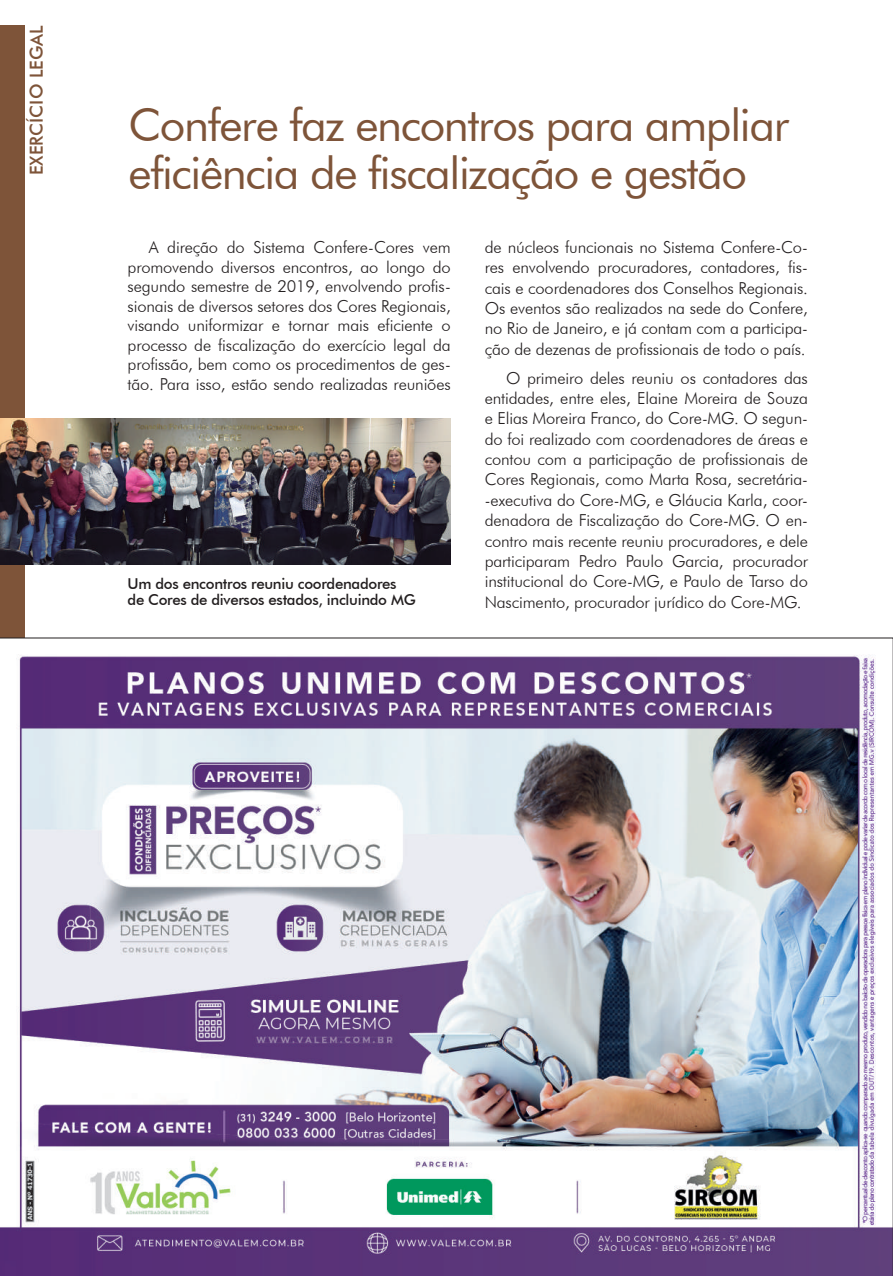
<style>
.page{position:relative;width:893px;height:1276px;background:#fff}
.page>*{position:absolute;margin:0;border:0;box-sizing:border-box;transform-origin:0 0}
.t1{font:45px/48px "Futura BT";letter-spacing:-.03em;color:#7e5439}
.t2{font:500 18px "Futura BT";color:#7e5439}
.t3{font:300 16.5px/20.4px "Futura BT";letter-spacing:-.01em;color:#231f20;text-align:justify}
.t4{font:500 15px/16.5px "Futura BT";letter-spacing:-.02em;color:#231f20}
</style>
<div class="page">
<div style="left:0;top:26px;width:25px;height:652px;background:#7e5439"></div>
<img style="left:0;top:638px;width:893px;height:638px">
<img style="left:0;top:418px;width:451px;height:147px">
<p class="t2" style="left:26px;top:175px;width:151px;rotate:-90deg">EXERCÍCIO LEGAL</p>
<h1 class="t1" style="left:129px;top:100px;width:662px">Confere faz encontros para ampliar eficiência de fiscalização e gestão</h1>
<p class="t3" style="left:128px;top:237px;width:325px;line-height:19.5px;text-indent:21px">A direção do Sistema Confere-Cores vem promovendo diversos encontros, ao longo do segundo semestre de 2019, envolvendo profis&shy;sionais de diversos setores dos Cores Regionais, visando uniformizar e tornar mais eficiente o processo de fiscalização do exercício legal da profissão, bem como os procedimentos de ges&shy;tão. Para isso, estão sendo realizadas reuniões</p>
<p class="t4" style="left:128px;top:575px;width:290px">Um dos encontros reuniu coordenadores de Cores de diversos estados, incluindo MG</p>
<p class="t3" style="left:485px;top:237px;width:325px">de núcleos funcionais no Sistema Confere-Co&shy;res envolvendo procuradores, contadores, fis&shy;cais e coordenadores dos Conselhos Regionais.<br>Os eventos são realizados na sede do Confere, no Rio de Janeiro, e já contam com a participa&shy;ção de dezenas de profissionais de todo o país.</p>
<p class="t3" style="left:485px;top:367px;width:325px;text-indent:21px">O primeiro deles reuniu os contadores das entidades, entre eles, Elaine Moreira de Souza e Elias Moreira Franco, do Core-MG. O segun&shy;do foi realizado com coordenadores de áreas e contou com a participação de profissionais de Cores Regionais, como Marta Rosa, secretária--executiva do Core-MG, e Gláucia Karla, coor&shy;denadora de Fiscalização do Core-MG. O en&shy;contro mais recente reuniu procuradores, e dele participaram Pedro Paulo Garcia, procurador institucional do Core-MG, e Paulo de Tarso do Nascimento, procurador jurídico do Core-MG.</p>
</div>
